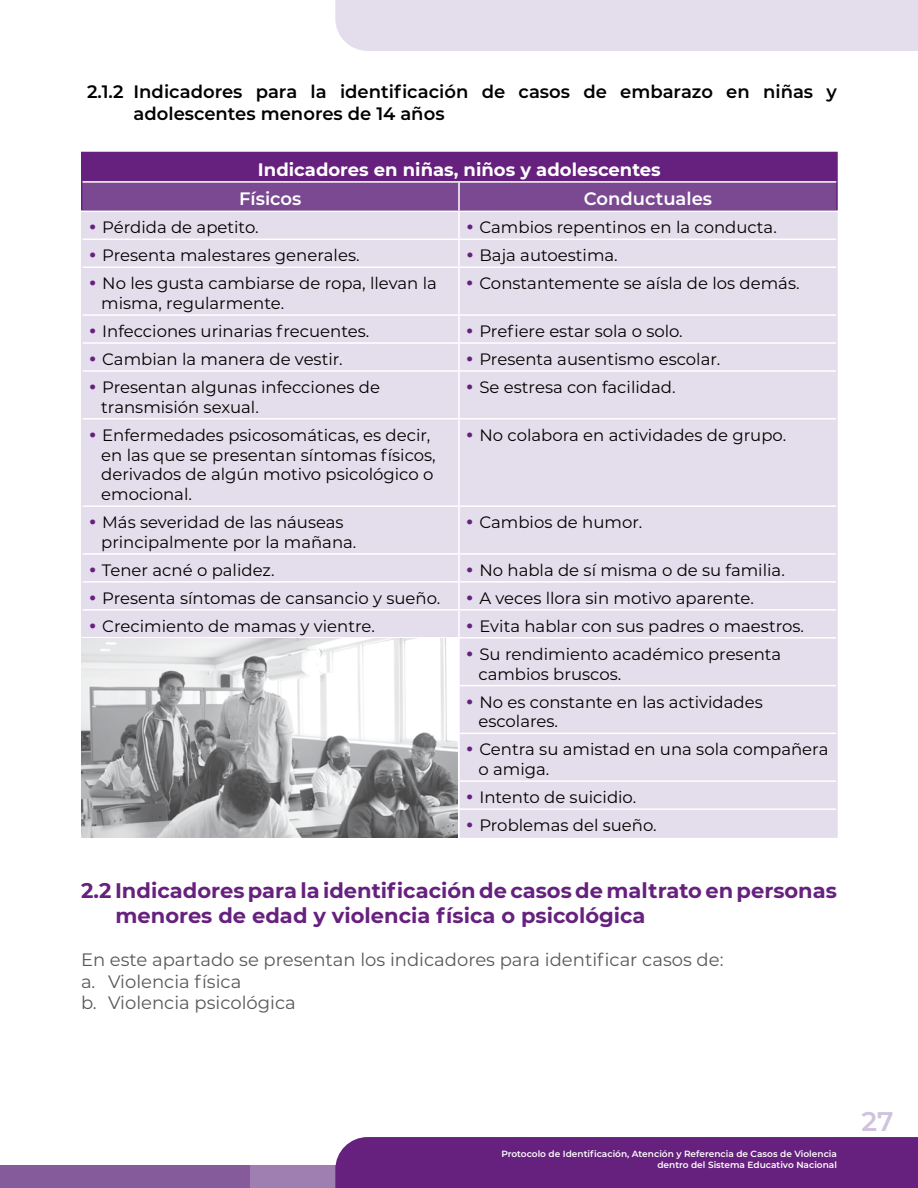
<style>
.page{position:relative;width:918px;height:1188px;background:#fff}
.page>*{position:absolute;margin:0;border:0;box-sizing:border-box;transform-origin:0 0}
.t1{font:600 27px "Montserrat";color:#d0c3dc}
.t2{font:700 21px/25.2px "Montserrat";color:#66217e}
.t3{font:18px/21.6px "Montserrat";color:#58595b}
.t4{font:600 18px/21.6px "Montserrat";color:#000}
.t5{font:700 18px "Montserrat";color:#fff}
.t6{font:600 18px "Montserrat";color:#fff}
.t7{font:16.5px/19.8px "Montserrat";color:#000}
.t8{font:600 9px/10.8px "Montserrat";color:#fff;text-align:right}
.s1{font-family:"Century Gothic";font-weight:700;color:#66217e}
</style>
<div class="page">
<div style="left:0;top:1165px;width:285px;height:23px;background:#855b9b"></div>
<div style="left:250px;top:1165px;width:668px;height:23px;background:#9f7fb2"></div>
<div style="left:335px;top:1137px;width:583px;height:51px;background:#66217e"></div>
<div style="left:335px;top:0;width:583px;height:51px;background:#e4ddeb"></div>
<div style="left:82px;top:268px;width:754px;height:568px;background:#e4ddeb"></div>
<hr style="left:81px;top:152px;width:378px;height:1px;background:#66217e">
<hr style="left:459px;top:152px;width:379px;height:1px;background:#66217e">
<hr style="left:836px;top:153px;width:2px;height:29px;background:#66217e">
<hr style="left:836px;top:182px;width:2px;height:29px;background:#66217e">
<hr style="left:458px;top:268px;width:2px;height:46px;background:#fff">
<hr style="left:82px;top:314px;width:377px;height:2px;background:#fff">
<hr style="left:459px;top:314px;width:377px;height:2px;background:#fff">
<hr style="left:458px;top:316px;width:2px;height:26px;background:#fff">
<hr style="left:82px;top:342px;width:377px;height:2px;background:#fff">
<hr style="left:459px;top:342px;width:377px;height:2px;background:#fff">
<hr style="left:458px;top:344px;width:2px;height:26px;background:#fff">
<hr style="left:82px;top:370px;width:377px;height:2px;background:#fff">
<hr style="left:459px;top:370px;width:377px;height:2px;background:#fff">
<hr style="left:458px;top:372px;width:2px;height:46px;background:#fff">
<hr style="left:82px;top:418px;width:377px;height:2px;background:#fff">
<hr style="left:459px;top:418px;width:377px;height:2px;background:#fff">
<hr style="left:458px;top:420px;width:2px;height:85px;background:#fff">
<hr style="left:82px;top:505px;width:377px;height:2px;background:#fff">
<hr style="left:459px;top:505px;width:377px;height:2px;background:#fff">
<hr style="left:458px;top:507px;width:2px;height:46px;background:#fff">
<hr style="left:82px;top:553px;width:377px;height:2px;background:#fff">
<hr style="left:459px;top:553px;width:377px;height:2px;background:#fff">
<hr style="left:458px;top:555px;width:2px;height:26px;background:#fff">
<hr style="left:82px;top:581px;width:377px;height:2px;background:#fff">
<hr style="left:459px;top:581px;width:377px;height:2px;background:#fff">
<hr style="left:458px;top:583px;width:2px;height:26px;background:#fff">
<hr style="left:82px;top:609px;width:377px;height:2px;background:#fff">
<hr style="left:459px;top:609px;width:377px;height:2px;background:#fff">
<hr style="left:458px;top:611px;width:2px;height:26px;background:#fff">
<hr style="left:81px;top:637px;width:378px;height:2px;background:#fff">
<hr style="left:459px;top:637px;width:377px;height:2px;background:#fff">
<hr style="left:458px;top:639px;width:2px;height:46px;background:#fff">
<hr style="left:459px;top:685px;width:377px;height:1px;background:#fff">
<hr style="left:458px;top:686px;width:2px;height:47px;background:#fff">
<hr style="left:458px;top:734px;width:2px;height:46px;background:#fff">
<hr style="left:458px;top:782px;width:2px;height:26px;background:#fff">
<hr style="left:458px;top:810px;width:2px;height:26px;background:#fff">
<hr style="left:836px;top:212px;width:2px;height:27px;background:#e4ddeb">
<svg style="left:81px;top:153px;width:756px;height:114px;background:#aa89b9"></svg>
<hr style="left:836px;top:239px;width:2px;height:28px;background:#e4ddeb">
<hr style="left:81px;top:267px;width:1px;height:48px;background:#e4ddeb">
<hr style="left:836px;top:267px;width:2px;height:48px;background:#e4ddeb">
<hr style="left:836px;top:315px;width:2px;height:28px;background:#e4ddeb">
<svg style="left:81px;top:315px;width:1px;height:56px"></svg>
<hr style="left:836px;top:343px;width:2px;height:28px;background:#e4ddeb">
<hr style="left:81px;top:371px;width:1px;height:48px;background:#e4ddeb">
<hr style="left:836px;top:371px;width:2px;height:48px;background:#e4ddeb">
<hr style="left:81px;top:419px;width:1px;height:87px;background:#e4ddeb">
<hr style="left:836px;top:419px;width:2px;height:87px;background:#e4ddeb">
<hr style="left:81px;top:506px;width:1px;height:48px;background:#e4ddeb">
<hr style="left:836px;top:506px;width:2px;height:48px;background:#e4ddeb">
<hr style="left:836px;top:554px;width:2px;height:28px;background:#e4ddeb">
<hr style="left:836px;top:582px;width:2px;height:28px;background:#e4ddeb">
<svg style="left:81px;top:554px;width:1px;height:83px"></svg>
<hr style="left:836px;top:610px;width:2px;height:28px;background:#e4ddeb">
<hr style="left:836px;top:638px;width:2px;height:48px;background:#e4ddeb">
<hr style="left:836px;top:686px;width:2px;height:47px;background:#e4ddeb">
<hr style="left:836px;top:733px;width:2px;height:48px;background:#e4ddeb">
<hr style="left:836px;top:781px;width:2px;height:28px;background:#e4ddeb">
<hr style="left:836px;top:809px;width:2px;height:27px;background:#e4ddeb">
<hr style="left:458px;top:183px;width:2px;height:28px;background:#fff">
<hr style="left:81px;top:211px;width:378px;height:1px;background:#fff">
<hr style="left:459px;top:211px;width:379px;height:1px;background:#fff">
<hr style="left:82px;top:181px;width:377px;height:2px;background:#fff">
<hr style="left:459px;top:181px;width:377px;height:2px;background:#fff">
<hr style="left:459px;top:733px;width:377px;height:1px;background:#fff">
<hr style="left:459px;top:780px;width:377px;height:2px;background:#fff">
<hr style="left:459px;top:808px;width:377px;height:2px;background:#fff">
<hr style="left:460px;top:836px;width:378px;height:2px;background:#e4ddeb">
<hr style="left:81px;top:685px;width:378px;height:1px;background:#fff">
<hr style="left:81px;top:733px;width:378px;height:1px;background:#fff">
<hr style="left:81px;top:780px;width:378px;height:2px;background:#fff">
<hr style="left:81px;top:808px;width:378px;height:2px;background:#fff">
<img style="left:81px;top:639px;width:376px;height:199px">
<p class="t4" style="left:133px;top:80px;width:705px;text-indent:-46px">2.1.2 Indicadores para la identificación de casos de embarazo en niñas y adolescentes menores de 14 años</p>
<p class="t5" style="left:258px;top:157px;width:404px">Indicadores en niñas, niños y adolescentes</p>
<p class="t6" style="left:239px;top:186px;width:64px">Físicos</p>
<p class="t6" style="left:584px;top:186px;width:130px">Conductuales</p>
<p class="t7" style="left:88px;top:217px;width:172px"><span class="s1">•</span> Pérdida de apetito.</p>
<p class="t7" style="left:465px;top:217px;width:313px"><span class="s1">•</span> Cambios repentinos en la conducta.</p>
<p class="t7" style="left:88px;top:245px;width:273px"><span class="s1">•</span> Presenta malestares generales.</p>
<p class="t7" style="left:465px;top:245px;width:154px"><span class="s1">•</span> Baja autoestima.</p>
<p class="t7" style="left:101px;top:273px;width:337px;text-indent:-13px"><span class="s1">•</span> No les gusta cambiarse de ropa, llevan la misma, regularmente.</p>
<p class="t7" style="left:465px;top:273px;width:336px"><span class="s1">•</span> Constantemente se aísla de los demás.</p>
<p class="t7" style="left:88px;top:321px;width:283px"><span class="s1">•</span> Infecciones urinarias frecuentes.</p>
<p class="t7" style="left:465px;top:321px;width:219px"><span class="s1">•</span> Prefiere estar sola o solo.</p>
<p class="t7" style="left:88px;top:349px;width:257px"><span class="s1">•</span> Cambian la manera de vestir.</p>
<p class="t7" style="left:465px;top:349px;width:257px"><span class="s1">•</span> Presenta ausentismo escolar.</p>
<p class="t7" style="left:101px;top:377px;width:280px;text-indent:-13px"><span class="s1">•</span> Presentan algunas infecciones de transmisión sexual.</p>
<p class="t7" style="left:465px;top:377px;width:212px"><span class="s1">•</span> Se estresa con facilidad.</p>
<p class="t7" style="left:101px;top:424px;width:336px;text-indent:-13px"><span class="s1">•</span> Enfermedades psicosomáticas, es decir, en las que se presentan síntomas físicos, derivados de algún motivo psicológico o emocional.</p>
<p class="t7" style="left:465px;top:424px;width:323px"><span class="s1">•</span> No colabora en actividades de grupo.</p>
<p class="t7" style="left:101px;top:512px;width:257px;text-indent:-13px"><span class="s1">•</span> Más severidad de las náuseas principalmente por la mañana.</p>
<p class="t7" style="left:465px;top:512px;width:179px"><span class="s1">•</span> Cambios de humor.</p>
<p class="t7" style="left:88px;top:560px;width:188px"><span class="s1">•</span> Tener acné o palidez.</p>
<p class="t7" style="left:465px;top:560px;width:321px"><span class="s1">•</span> No habla de sí misma o de su familia.</p>
<p class="t7" style="left:88px;top:587px;width:354px"><span class="s1">•</span> Presenta síntomas de cansancio y sueño.</p>
<p class="t7" style="left:465px;top:587px;width:290px"><span class="s1">•</span> A veces llora sin motivo aparente.</p>
<p class="t7" style="left:88px;top:615px;width:289px"><span class="s1">•</span> Crecimiento de mamas y vientre.</p>
<p class="t7" style="left:465px;top:615px;width:341px"><span class="s1">•</span> Evita hablar con sus padres o maestros.</p>
<p class="t7" style="left:478px;top:643px;width:304px;text-indent:-13px"><span class="s1">•</span> Su rendimiento académico presenta cambios bruscos.</p>
<p class="t7" style="left:478px;top:691px;width:286px;text-indent:-13px"><span class="s1">•</span> No es constante en las actividades escolares.</p>
<p class="t7" style="left:478px;top:739px;width:352px;text-indent:-13px"><span class="s1">•</span> Centra su amistad en una sola compañera o amiga.</p>
<p class="t7" style="left:465px;top:787px;width:173px"><span class="s1">•</span> Intento de suicidio.</p>
<p class="t7" style="left:465px;top:815px;width:193px"><span class="s1">•</span> Problemas del sueño.</p>
<p class="t2" style="left:115px;top:877px;width:723px;text-indent:-34px">2.2 Indicadores para la identificación de casos de maltrato en personas menores de edad y violencia física o psicológica</p>
<p class="t3" style="left:81px;top:948px;width:644px">En este apartado se presentan los indicadores para identificar casos de: a. Violencia física<br>b. Violencia psicológica</p>
<p class="t8" style="left:501px;top:1148px;width:337px">Protocolo de Identificación, Atención y Referencia de Casos de Violencia dentro del Sistema Educativo Nacional</p>
<h1 class="t1" style="left:861px;top:1102px;width:34px">27</h1>
</div>
